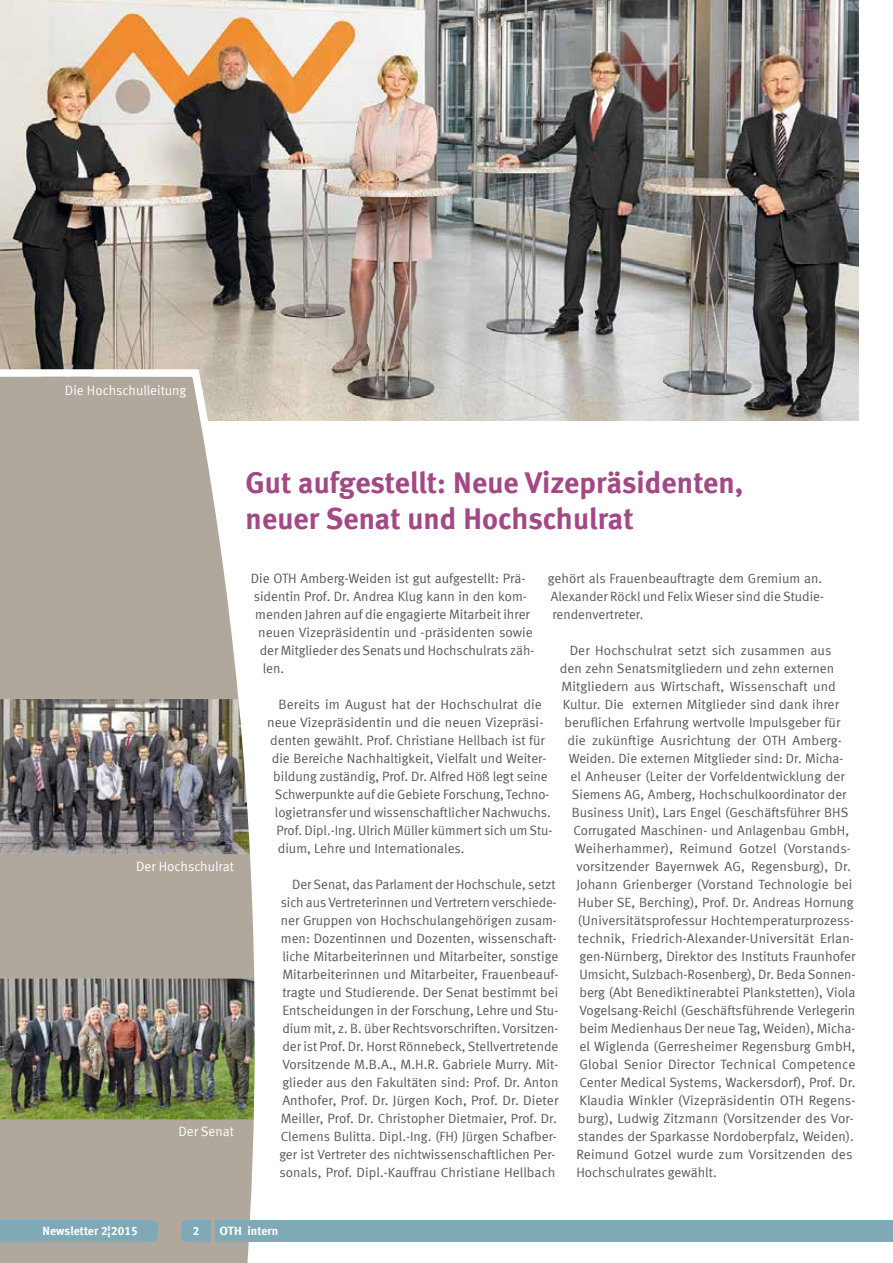
<style>
.page{position:relative;width:893px;height:1263px;background:#fff}
.page>*{position:absolute;margin:0;border:0;box-sizing:border-box;transform-origin:0 0}
.t1{font:30px/36px "Meta Bold LF";letter-spacing:.005em;color:#a34885}
.t2{font:13.5px/18px "Meta Normal";color:#58585a}
.t3{font:13.5px "Meta Normal LF";color:#fff}
.t4{font:13.35px/18px "Meta Normal";letter-spacing:.005em;color:#58585a;text-align:justify}
.t5{font:12px "Meta Bold LF";letter-spacing:.005em;color:#fff}
.t6{font:12px "Meta Bold LF";letter-spacing:.005em;color:#fff;scale:1.05 1}
.s1{font-size:13.5px}
.s2{font-size:13.35px}
.s3{font-family:"Meta Bold Expert"}
</style>
<div class="page">
<img style="left:0;top:0;width:859px;height:421px">
<img style="left:0;top:365px;width:266px;height:898px">
<div style="left:216px;top:1220px;width:677px;height:22px;background:#7fa9b6"></div>
<p class="t3" style="left:65px;top:383px;width:123px">Die Hochschulleitung</p>
<h1 class="t1" style="left:246px;top:464px;width:499px">Gut aufgestellt: Neue Vizepräsidenten, neuer Senat und Hochschulrat</h1>
<p class="t3" style="left:136px;top:858px;width:99px">Der Hochschulrat</p>
<p class="t3" style="left:178px;top:1123px;width:57px">Der Senat</p>
<p class="t2" style="left:251px;top:569px;width:276px">Die OTH Amberg-Weiden ist gut aufgestellt: Prä-</p>
<p class="t2" style="left:254px;top:587px;width:274px">sidentin Prof. Dr. Andrea Klug kann in den kom-</p>
<p class="t2" style="left:255px;top:605px;width:276px">menden Jahren auf die engagierte Mitarbeit ihrer</p>
<p class="t2" style="left:258px;top:623px;width:276px">neuen Vizepräsidentin und -präsidenten sowie</p>
<p class="t2" style="left:260px;top:641px;width:276px">der Mitglieder des Senats und Hochschulrats zäh-</p>
<p class="t2" style="left:263px;top:659px;width:23px">len.</p>
<p class="t2" style="left:279px;top:695px;width:265px">Bereits im August hat der Hochschulrat die</p>
<p class="t2" style="left:267px;top:713px;width:278px">neue Vizepräsidentin und die neuen Vizepräsi-</p>
<p class="t2" style="left:270px;top:731px;width:276px">denten gewählt. Prof. Christiane Hellbach ist für</p>
<p class="t2" style="left:272px;top:749px;width:276px">die Bereiche Nachhaltigkeit, Vielfalt und Weiter-</p>
<p class="t2" style="left:273px;top:767px;width:276px">bildung zuständig, Prof. Dr. Alfred Höß legt seine</p>
<p class="t2" style="left:275px;top:785px;width:276px">Schwerpunkte auf die Gebiete Forschung, Techno-</p>
<p class="t2" style="left:275px;top:803px;width:278px">logietransfer und wissenschaftlicher Nachwuchs.</p>
<p class="t2" style="left:276px;top:821px;width:278px">Prof. Dipl.-Ing. Ulrich Müller kümmert sich um Stu-</p>
<p class="t2" style="left:278px;top:839px;width:188px">dium, Lehre und Internationales.</p>
<p class="t2" style="left:281px;top:875px;width:279px;text-indent:11px">Der Senat, das Parlament der Hochschule, setzt sich aus Vertreterinnen und Vertretern verschiede&shy;ner Gruppen von Hochschulangehörigen zusam&shy;men: Dozentinnen und Dozenten, wissenschaft&shy;liche Mitarbeiterinnen und Mitarbeiter, sonstige Mitarbeiterinnen und Mitarbeiter, Frauenbeauf&shy;tragte und Studierende. Der Senat bestimmt bei Entscheidungen in der Forschung, Lehre und Stu&shy;dium mit, z. B. über Rechtsvorschriften. Vorsitzen&shy;der ist Prof. Dr. Horst Rönnebeck, Stellvertretende Vorsitzende M.B.A., M.H.R. Gabriele Murry. Mit&shy;glieder aus den Fakultäten sind: Prof. Dr. Anton Anthofer, Prof. Dr. Jürgen Koch, Prof. Dr. Dieter</p>
<p class="t4" style="left:279px;top:1109px;width:279px"><span class="s1">Meiller, Prof. Dr.</span> Christopher Dietmaier, Prof. Dr.<br>Clemens Bulitta. Dipl.-Ing. (FH) Jürgen Schafber&shy;ger ist Vertreter des nichtwissenschaftlichen Per&shy;sonals, Prof. Dipl.-Kauffrau Christiane Hellbach</p>
<p class="t4" style="left:548px;top:569px;width:278px">gehört als Frauenbeauftragte dem Gremium an.<br>Alexander Röckl und Felix Wieser sind die Studie&shy;rendenvertreter.</p>
<p class="t4" style="left:570px;top:641px;width:263px">Der Hochschulrat setzt sich zusammen aus</p>
<p class="t4" style="left:560px;top:659px;width:276px">den zehn Senatsmitgliedern und zehn externen</p>
<p class="t4" style="left:561px;top:677px;width:276px">Mitgliedern aus Wirtschaft, Wissenschaft und</p>
<p class="t4" style="left:563px;top:695px;width:278px">Kultur. Die externen Mitglieder sind dank ihrer</p>
<p class="t4" style="left:564px;top:713px;width:277px">beruflichen Erfahrung wertvolle Impulsgeber für</p>
<p class="t4" style="left:567px;top:731px;width:276px">die zukünftige Ausrichtung der OTH Amberg-</p>
<p class="t4" style="left:569px;top:749px;width:276px">Weiden. Die externen Mitglieder sind: Dr. Micha-</p>
<p class="t4" style="left:570px;top:767px;width:276px">el Anheuser (Leiter der Vorfeldentwicklung der</p>
<p class="t4" style="left:572px;top:785px;width:276px">Siemens AG, Amberg, Hochschulkoordinator der</p>
<p class="t4" style="left:572px;top:803px;width:278px">Business Unit), Lars Engel (Geschäftsführer BHS</p>
<p class="t4" style="left:573px;top:821px;width:277px">Corrugated Maschinen- und Anlagenbau GmbH,</p>
<p class="t4" style="left:575px;top:839px;width:278px">Weiherhammer), Reimund Gotzel (Vorstands-</p>
<p class="t4" style="left:576px;top:857px;width:276px">vorsitzender Bayernwek AG, Regensburg), Dr.</p>
<p class="t4" style="left:576px;top:875px;width:278px">Johann Grienberger (Vorstand Technologie bei</p>
<p class="t4" style="left:578px;top:893px;width:277px">Huber SE, Berching), Prof. Dr. Andreas Hornung</p>
<p class="t4" style="left:578px;top:911px;width:278px">(Universitätsprofessur Hochtemperaturprozess-</p>
<p class="t4" style="left:578px;top:929px;width:278px">technik, Friedrich-Alexander-Universität Erlan-</p>
<p class="t2" style="left:576px;top:947px;width:281px"><span class="s2">gen-</span>Nürnberg, Direktor des Instituts Fraunhofer Umsicht, Sulzbach-Rosenberg), Dr. Beda Sonnen&shy;berg (Abt Benediktinerabtei Plankstetten), Viola Vogelsang-Reichl (Geschäftsführende Verlegerin beim Medienhaus Der neue Tag, Weiden), Micha&shy;el Wiglenda (Gerresheimer Regensburg GmbH, Global Senior Director Technical Competence Center Medical Systems, Wackersdorf), Prof. Dr.<br>Klaudia Winkler (Vizepräsidentin OTH Regens&shy;burg), Ludwig Zitzmann (Vorsitzender des Vor&shy;standes der Sparkasse Nordoberpfalz, Weiden).<br>Reimund Gotzel wurde zum Vorsitzenden des Hochschulrates gewählt.</p>
<p class="t5" style="left:43px;top:1223px;width:97px">Newsletter 2<span class="s3">|</span>2015</p>
<p class="t5" style="left:193px;top:1223px;width:8px">2</p>
<p class="t6" style="left:220px;top:1223px;width:57px">OTH intern</p>
</div>
